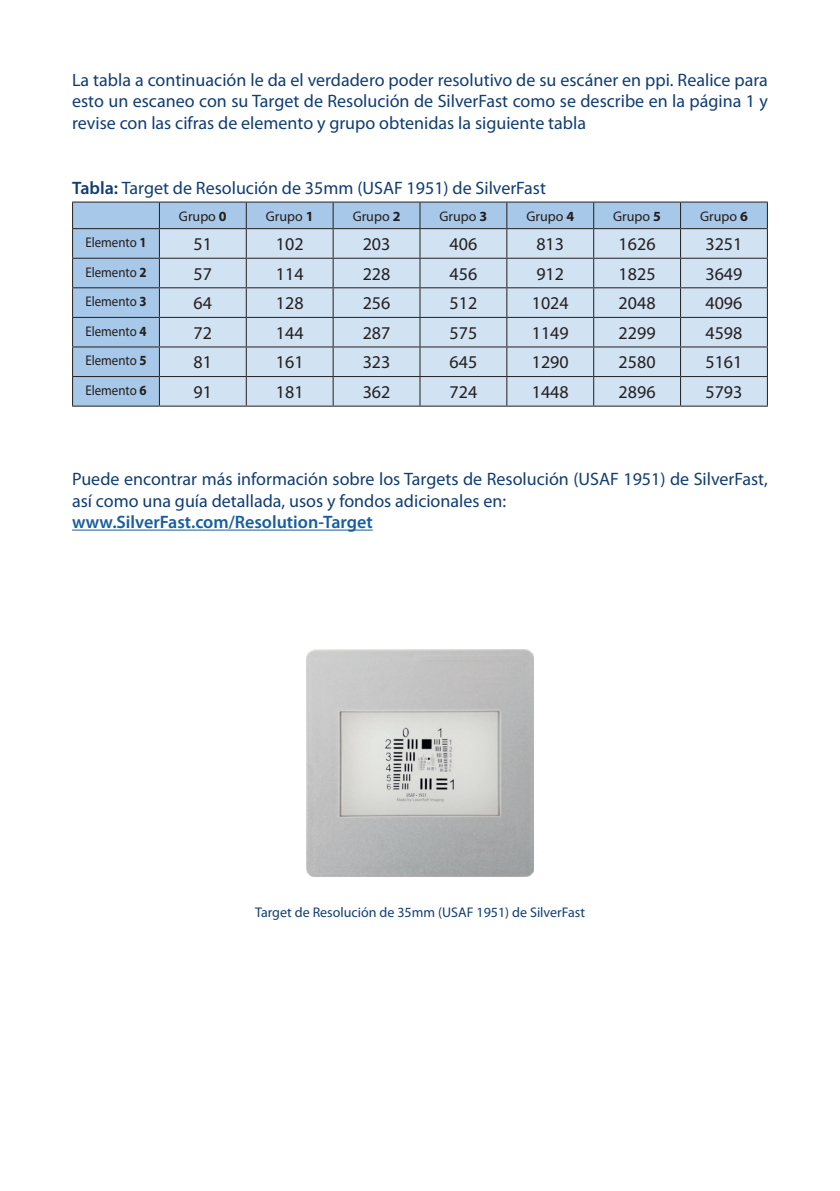
<style>
.page{position:relative;width:840px;height:1191px;background:#fff}
.page>*{position:absolute;margin:0;border:0;box-sizing:border-box;transform-origin:0 0}
.t1{font:18px/21.6px "Myriad Pro";color:#103d74;text-align:justify}
.t2{font:18px "Myriad Pro";color:#231f20}
.t3{font:600 18px "Myriad Pro";color:#175d9e}
.t4{font:14px "Myriad Pro";color:#231f20;scale:.92 1}
.t5{font:14px "Myriad Pro";color:#103d74}
.t6{font:14px "Myriad Pro";color:#231f20}
.s1{font-weight:600}
.s2{font-weight:700}
</style>
<div class="page">
<hr style="left:72px;top:529px;width:300px;height:1px;background:#175d9e">
<div style="left:73px;top:203px;width:693px;height:202px;background:#a7c8e8"></div>
<div style="left:160px;top:229px;width:606px;height:176px;background:#d1e2f3"></div>
<hr style="left:72px;top:202px;width:87px;height:1px;background:#231f20">
<hr style="left:159px;top:202px;width:87px;height:1px;background:#231f20">
<hr style="left:246px;top:202px;width:87px;height:1px;background:#231f20">
<hr style="left:333px;top:202px;width:87px;height:1px;background:#231f20">
<hr style="left:420px;top:202px;width:86px;height:1px;background:#231f20">
<hr style="left:506px;top:202px;width:87px;height:1px;background:#231f20">
<hr style="left:593px;top:202px;width:87px;height:1px;background:#231f20">
<hr style="left:680px;top:202px;width:87px;height:1px;background:#231f20">
<hr style="left:72px;top:228px;width:87px;height:1px;background:#231f20">
<hr style="left:159px;top:228px;width:87px;height:1px;background:#231f20">
<hr style="left:246px;top:228px;width:87px;height:1px;background:#231f20">
<hr style="left:333px;top:228px;width:87px;height:1px;background:#231f20">
<hr style="left:420px;top:228px;width:86px;height:1px;background:#231f20">
<hr style="left:506px;top:228px;width:87px;height:1px;background:#231f20">
<hr style="left:593px;top:228px;width:87px;height:1px;background:#231f20">
<hr style="left:680px;top:228px;width:87px;height:1px;background:#231f20">
<hr style="left:72px;top:258px;width:87px;height:1px;background:#231f20">
<hr style="left:159px;top:258px;width:87px;height:1px;background:#231f20">
<hr style="left:246px;top:258px;width:87px;height:1px;background:#231f20">
<hr style="left:333px;top:258px;width:87px;height:1px;background:#231f20">
<hr style="left:420px;top:258px;width:86px;height:1px;background:#231f20">
<hr style="left:506px;top:258px;width:87px;height:1px;background:#231f20">
<hr style="left:593px;top:258px;width:87px;height:1px;background:#231f20">
<hr style="left:680px;top:258px;width:87px;height:1px;background:#231f20">
<hr style="left:72px;top:287px;width:87px;height:1px;background:#231f20">
<hr style="left:159px;top:287px;width:87px;height:1px;background:#231f20">
<hr style="left:246px;top:287px;width:87px;height:1px;background:#231f20">
<hr style="left:333px;top:287px;width:87px;height:1px;background:#231f20">
<hr style="left:420px;top:287px;width:86px;height:1px;background:#231f20">
<hr style="left:506px;top:287px;width:87px;height:1px;background:#231f20">
<hr style="left:593px;top:287px;width:87px;height:1px;background:#231f20">
<hr style="left:680px;top:287px;width:87px;height:1px;background:#231f20">
<hr style="left:72px;top:317px;width:87px;height:1px;background:#231f20">
<hr style="left:159px;top:317px;width:87px;height:1px;background:#231f20">
<hr style="left:246px;top:317px;width:87px;height:1px;background:#231f20">
<hr style="left:333px;top:317px;width:87px;height:1px;background:#231f20">
<hr style="left:420px;top:317px;width:86px;height:1px;background:#231f20">
<hr style="left:506px;top:317px;width:87px;height:1px;background:#231f20">
<hr style="left:593px;top:317px;width:87px;height:1px;background:#231f20">
<hr style="left:680px;top:317px;width:87px;height:1px;background:#231f20">
<hr style="left:72px;top:346px;width:87px;height:1px;background:#231f20">
<hr style="left:159px;top:346px;width:87px;height:1px;background:#231f20">
<hr style="left:246px;top:346px;width:87px;height:1px;background:#231f20">
<hr style="left:333px;top:346px;width:87px;height:1px;background:#231f20">
<hr style="left:420px;top:346px;width:86px;height:1px;background:#231f20">
<hr style="left:506px;top:346px;width:87px;height:1px;background:#231f20">
<hr style="left:593px;top:346px;width:87px;height:1px;background:#231f20">
<hr style="left:680px;top:346px;width:87px;height:1px;background:#231f20">
<hr style="left:72px;top:376px;width:87px;height:1px;background:#231f20">
<svg style="left:72px;top:203px;width:1px;height:202px"></svg>
<hr style="left:159px;top:376px;width:87px;height:1px;background:#231f20">
<svg style="left:159px;top:203px;width:1px;height:202px"></svg>
<hr style="left:246px;top:376px;width:87px;height:1px;background:#231f20">
<svg style="left:246px;top:203px;width:1px;height:202px"></svg>
<hr style="left:333px;top:376px;width:87px;height:1px;background:#231f20">
<svg style="left:332px;top:203px;width:1px;height:202px"></svg>
<hr style="left:420px;top:376px;width:86px;height:1px;background:#231f20">
<svg style="left:419px;top:203px;width:1px;height:202px"></svg>
<hr style="left:506px;top:376px;width:87px;height:1px;background:#231f20">
<svg style="left:506px;top:203px;width:1px;height:202px"></svg>
<hr style="left:593px;top:376px;width:87px;height:1px;background:#231f20">
<svg style="left:593px;top:203px;width:1px;height:202px"></svg>
<hr style="left:680px;top:376px;width:87px;height:1px;background:#231f20">
<svg style="left:679px;top:203px;width:1px;height:202px"></svg>
<svg style="left:766px;top:203px;width:1px;height:202px"></svg>
<hr style="left:72px;top:405px;width:87px;height:1px;background:#231f20">
<hr style="left:159px;top:405px;width:87px;height:1px;background:#231f20">
<hr style="left:246px;top:405px;width:87px;height:1px;background:#231f20">
<hr style="left:333px;top:405px;width:87px;height:1px;background:#231f20">
<hr style="left:420px;top:405px;width:86px;height:1px;background:#231f20">
<hr style="left:506px;top:405px;width:87px;height:1px;background:#231f20">
<hr style="left:593px;top:405px;width:87px;height:1px;background:#231f20">
<hr style="left:680px;top:405px;width:87px;height:1px;background:#231f20">
<img style="left:306px;top:649px;width:227px;height:227px">
<p class="t1" style="left:72px;top:68px;width:697px">La tabla a continuación le da el verdadero poder resolutivo de su escáner en ppi. Realice para esto un escaneo con su Target de Resolución de SilverFast como se describe en la página 1 y revise con las cifras de elemento y grupo obtenidas la siguiente tabla</p>
<p class="t1" style="left:72px;top:176px;width:475px"><span class="s1">Tabla:</span> Target de Resolución de 35mm (USAF 1951) de SilverFast</p>
<p class="t6" style="left:179px;top:207px;width:49px">Grupo <span class="s2">0</span></p>
<p class="t6" style="left:266px;top:207px;width:49px">Grupo <span class="s2">1</span></p>
<p class="t6" style="left:352px;top:207px;width:49px">Grupo <span class="s2">2</span></p>
<p class="t6" style="left:439px;top:207px;width:49px">Grupo <span class="s2">3</span></p>
<p class="t6" style="left:526px;top:207px;width:49px">Grupo <span class="s2">4</span></p>
<p class="t6" style="left:613px;top:207px;width:49px">Grupo <span class="s2">5</span></p>
<p class="t6" style="left:699px;top:207px;width:49px">Grupo <span class="s2">6</span></p>
<p class="t4" style="left:85px;top:234px;width:68px">Elemento <span class="s2">1</span></p>
<p class="t2" style="left:193px;top:233px;width:20px">51</p>
<p class="t2" style="left:276px;top:233px;width:29px">102</p>
<p class="t2" style="left:362px;top:233px;width:29px">203</p>
<p class="t2" style="left:449px;top:233px;width:29px">406</p>
<p class="t2" style="left:536px;top:233px;width:29px">813</p>
<p class="t2" style="left:618px;top:233px;width:38px">1626</p>
<p class="t2" style="left:705px;top:233px;width:38px">3251</p>
<p class="t4" style="left:85px;top:263px;width:68px">Elemento <span class="s2">2</span></p>
<p class="t2" style="left:193px;top:262px;width:20px">57</p>
<p class="t2" style="left:276px;top:262px;width:29px">114</p>
<p class="t2" style="left:362px;top:262px;width:29px">228</p>
<p class="t2" style="left:449px;top:262px;width:29px">456</p>
<p class="t2" style="left:536px;top:262px;width:29px">912</p>
<p class="t2" style="left:618px;top:262px;width:38px">1825</p>
<p class="t2" style="left:705px;top:262px;width:38px">3649</p>
<p class="t4" style="left:85px;top:293px;width:68px">Elemento <span class="s2">3</span></p>
<p class="t2" style="left:193px;top:292px;width:20px">64</p>
<p class="t2" style="left:276px;top:292px;width:29px">128</p>
<p class="t2" style="left:362px;top:292px;width:29px">256</p>
<p class="t2" style="left:449px;top:292px;width:29px">512</p>
<p class="t2" style="left:531px;top:292px;width:38px">1024</p>
<p class="t2" style="left:618px;top:292px;width:38px">2048</p>
<p class="t2" style="left:705px;top:292px;width:38px">4096</p>
<p class="t4" style="left:85px;top:322px;width:68px">Elemento <span class="s2">4</span></p>
<p class="t2" style="left:193px;top:322px;width:20px">72</p>
<p class="t2" style="left:276px;top:322px;width:29px">144</p>
<p class="t2" style="left:362px;top:322px;width:29px">287</p>
<p class="t2" style="left:449px;top:322px;width:29px">575</p>
<p class="t2" style="left:531px;top:322px;width:38px">1149</p>
<p class="t2" style="left:618px;top:322px;width:38px">2299</p>
<p class="t2" style="left:705px;top:322px;width:38px">4598</p>
<p class="t4" style="left:85px;top:352px;width:68px">Elemento <span class="s2">5</span></p>
<p class="t2" style="left:193px;top:351px;width:20px">81</p>
<p class="t2" style="left:276px;top:351px;width:29px">161</p>
<p class="t2" style="left:362px;top:351px;width:29px">323</p>
<p class="t2" style="left:449px;top:351px;width:29px">645</p>
<p class="t2" style="left:531px;top:351px;width:38px">1290</p>
<p class="t2" style="left:618px;top:351px;width:38px">2580</p>
<p class="t2" style="left:705px;top:351px;width:38px">5161</p>
<p class="t4" style="left:85px;top:382px;width:68px">Elemento <span class="s2">6</span></p>
<p class="t2" style="left:193px;top:381px;width:20px">91</p>
<p class="t2" style="left:276px;top:381px;width:29px">181</p>
<p class="t2" style="left:362px;top:381px;width:29px">362</p>
<p class="t2" style="left:449px;top:381px;width:29px">724</p>
<p class="t2" style="left:531px;top:381px;width:38px">1448</p>
<p class="t2" style="left:618px;top:381px;width:38px">2896</p>
<p class="t2" style="left:705px;top:381px;width:38px">5793</p>
<p class="t1" style="left:72px;top:468px;width:697px">Puede encontrar más información sobre los Targets de Resolución (USAF 1951) de SilverFast, así como una guía detallada, usos y fondos adicionales en:</p>
<p class="t3" style="left:72px;top:511px;width:302px">www.SilverFast.com/Resolution-Target</p>
<p class="t5" style="left:255px;top:904px;width:331px">Target de Resolución de 35mm (USAF 1951) de SilverFast</p>
</div>
